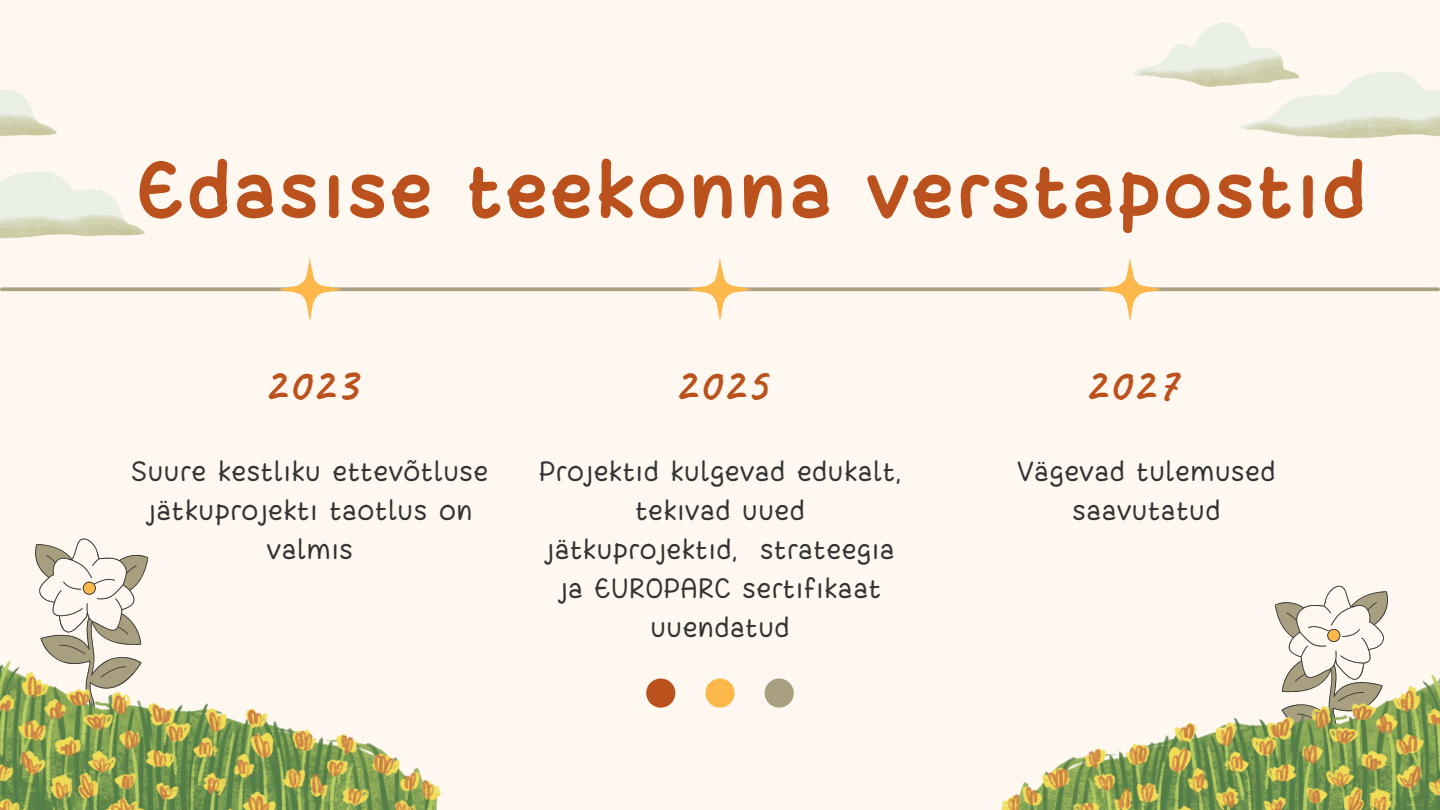
<style>
.page{position:relative;width:1440px;height:810px;background:#fff8f1}
.page>*{position:absolute;margin:0;border:0;box-sizing:border-box;transform-origin:0 0}
.t1{font:700 80px "monties";color:#bb511c}
.t2{font:700 48px "Caveat";letter-spacing:.05em;color:#bb511c}
.t3{font:28px/39px "monties";color:#333;text-align:center}
</style>
<div class="page">
<svg style="left:2px;top:287px;width:1436px;height:4px;background:#b0a78b"></svg>
<svg style="left:278px;top:257px;width:64px;height:64px"></svg>
<svg style="left:688px;top:257px;width:64px;height:64px"></svg>
<svg style="left:1098px;top:257px;width:64px;height:64px"></svg>
<svg style="left:1275px;top:585px;width:113px;height:80px"></svg>
<img style="left:1001px;top:665px;width:439px;height:145px">
<svg style="left:35px;top:538px;width:113px;height:112px"></svg>
<img style="left:0;top:650px;width:441px;height:160px">
<div style="left:646px;top:678px;width:29px;height:30px;background:#bb511c;border-radius:50%"></div>
<div style="left:705px;top:678px;width:30px;height:30px;background:#fdb84b;border-radius:50%"></div>
<div style="left:765px;top:678px;width:29px;height:30px;background:#a89f80;border-radius:50%"></div>
<img style="left:1134px;top:22px;width:306px;height:117px">
<img style="left:0;top:171px;width:145px;height:68px">
<img style="left:0;top:89px;width:57px;height:48px">
<h1 class="t1" style="left:138px;top:158px;width:1231px">Edasise teekonna verstapostid</h1>
<h2 class="t2" style="left:263px;top:354px;width:95px">2023</h2>
<p class="t3" style="left:131px;top:455px;width:359px">Suure kestliku ettevõtluse jätkuprojekti taotlus on valmis</p>
<h2 class="t2" style="left:674px;top:354px;width:94px">2025</h2>
<h2 class="t2" style="left:1083px;top:354px;width:95px">2027</h2>
<p class="t3" style="left:539px;top:455px;width:364px">Projektid kulgevad edukalt, tekivad uued jätkuprojektid, strateegia ja EUROPARC sertifikaat uuendatud</p>
<p class="t3" style="left:1017px;top:455px;width:260px">Vägevad tulemused saavutatud</p>
</div>
